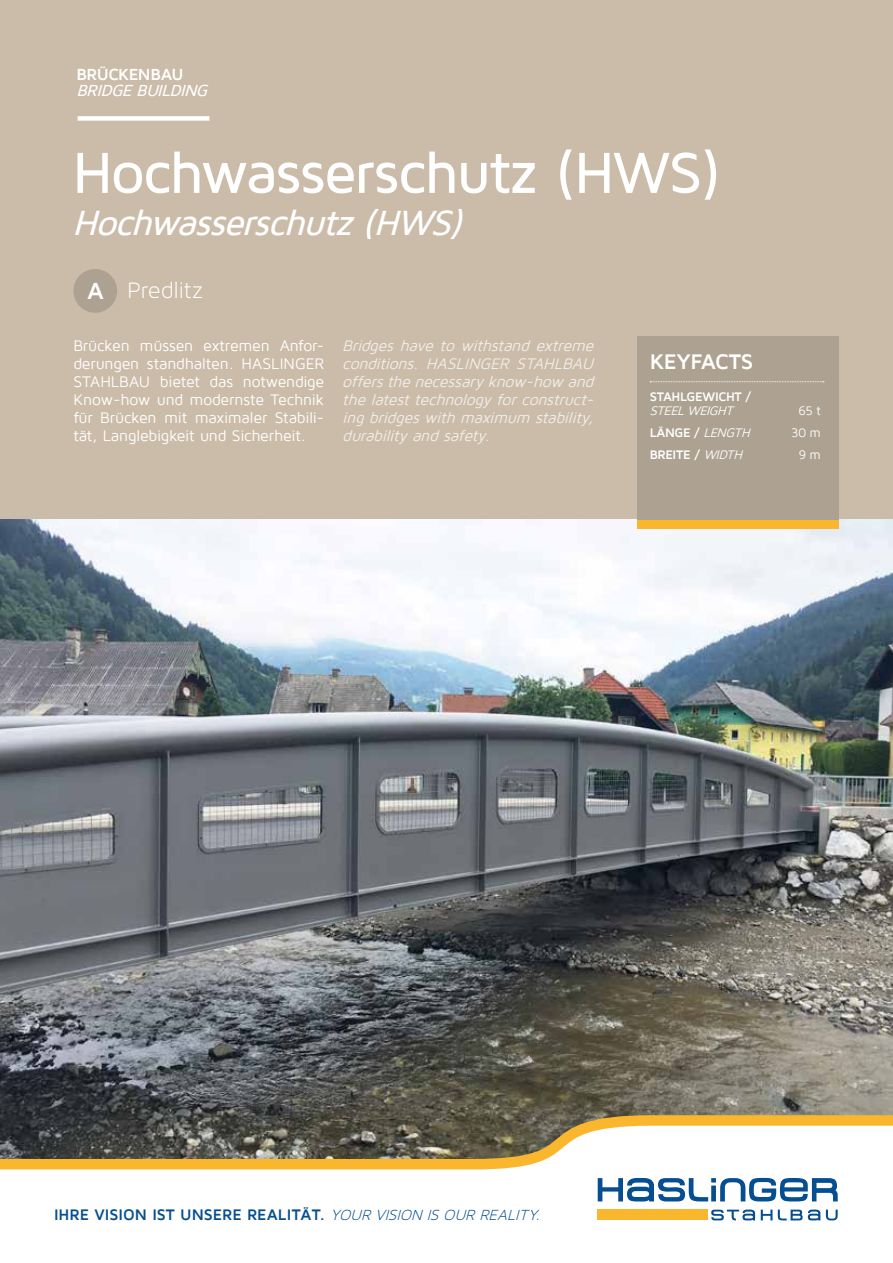
<style>
.page{position:relative;width:893px;height:1263px;background:#fff}
.page>*{position:absolute;margin:0;border:0;box-sizing:border-box;transform-origin:0 0}
.t1{font:500 60px "Maven Pro";letter-spacing:-.035em;color:#fff}
.t2{font:italic 500 36px "Maven Pro";color:#fff}
.t3{font:24px "Maven Pro Light 300";letter-spacing:-.005em;color:#fff}
.t4{font:700 21.75px "Maven Pro";letter-spacing:-.025em;color:#fff}
.t5{font:italic 500 16.5px "Maven Pro";color:#fff}
.t6{font:700 16.5px "Maven Pro";letter-spacing:-.035em;color:#fff}
.t7{font:15.75px/18px "Maven Pro";letter-spacing:-.02em;color:#fff;text-align:justify}
.t8{font:italic 15.75px/18px "Maven Pro";color:#f2eeea}
.t9{font:700 15.75px "Maven Pro";color:#064e92}
.t10{font:700 12.75px "Maven Pro";letter-spacing:-.025em;color:#fff}
.t11{font:italic 12.75px "Maven Pro";color:#fff}
.t12{font:12.75px "Maven Pro";color:#fff}
.s1{font-family:"Maven Pro";font-weight:700}
.s2{font-weight:400;font-style:italic}
.s3{font-family:"Maven Pro Light 300";font-weight:400;font-style:italic}
</style>
<div class="page">
<div style="left:0;top:0;width:893px;height:520px;background:#cbbca9"></div>
<img style="left:0;top:519px;width:893px;height:591px">
<svg style="left:0;top:1110px;width:893px;height:111px"></svg>
<div style="left:598px;top:1209px;width:110px;height:11px;background:#fab62d"></div>
<svg style="left:711px;top:1209px;width:44px;height:11px"></svg>
<svg style="left:761px;top:1209px;width:11px;height:11px"></svg>
<svg style="left:778px;top:1209px;width:42px;height:11px"></svg>
<svg style="left:826px;top:1209px;width:12px;height:11px"></svg>
<svg style="left:598px;top:1178px;width:240px;height:23px"></svg>
<div style="left:78px;top:116px;width:131px;height:5px;background:#fff"></div>
<div style="left:637px;top:520px;width:202px;height:9px;background:#fab62d"></div>
<div style="left:637px;top:336px;width:202px;height:183px;background:#ada291"></div>
<svg style="left:650px;top:381px;width:174px;height:1px"></svg>
<div style="left:73px;top:269px;width:44px;height:44px;background:#ada291;border-radius:50%"></div>
<p class="t6" style="left:77px;top:65px;width:109px">BRÜCKENBAU</p>
<p class="t5" style="left:77px;top:82px;width:137px">BRIDGEBUILDING</p>
<h1 class="t1" style="left:72px;top:141px;width:651px">Hochwasserschutz (HWS)</h1>
<h2 class="t2" style="left:72px;top:204px;width:402px">Hochwasserschutz(HWS)</h2>
<h3 class="t3" style="left:87px;top:277px;width:118px"><span class="s1">A</span> Predlitz</h3>
<p class="t7" style="left:73px;top:337px;width:252px">Brücken müssen extremen Anfor&shy;derungen standhalten. HASLINGER STAHLBAU bietet das notwendige Know-how und modernste Technik für Brücken mit maximaler Stabili&shy;tät, Langlebigkeit und Sicherheit.</p>
<p class="t8" style="left:342px;top:337px;width:257px">Bridges have to withstand extreme conditions. HASLINGER STAHLBAU offersthe necessaryknow-how and the latest technology for construct&shy;ing bridgeswith maximum stability, durabilityand safety.</p>
<h3 class="t4" style="left:650px;top:350px;width:105px">KEYFACTS</h3>
<p class="t10" style="left:650px;top:390px;width:103px">STAHLGEWICHT /</p>
<p class="t11" style="left:650px;top:404px;width:88px">STEELWEIGHT</p>
<p class="t12" style="left:798px;top:404px;width:24px">65 t</p>
<p class="t10" style="left:650px;top:425px;width:105px">L Ä N G E / <span class="s2">LENGTH</span></p>
<p class="t12" style="left:791px;top:426px;width:31px">30 m</p>
<p class="t10" style="left:650px;top:447px;width:97px">BREITE / <span class="s2">WIDTH</span></p>
<p class="t12" style="left:799px;top:448px;width:23px">9 m</p>
<p class="t9" style="left:54px;top:1207px;width:492px">IHRE VISION IST UNSERE REALITÄT. <span class="s3">YOUR VISION IS OUR REALITY.</span></p>
</div>
